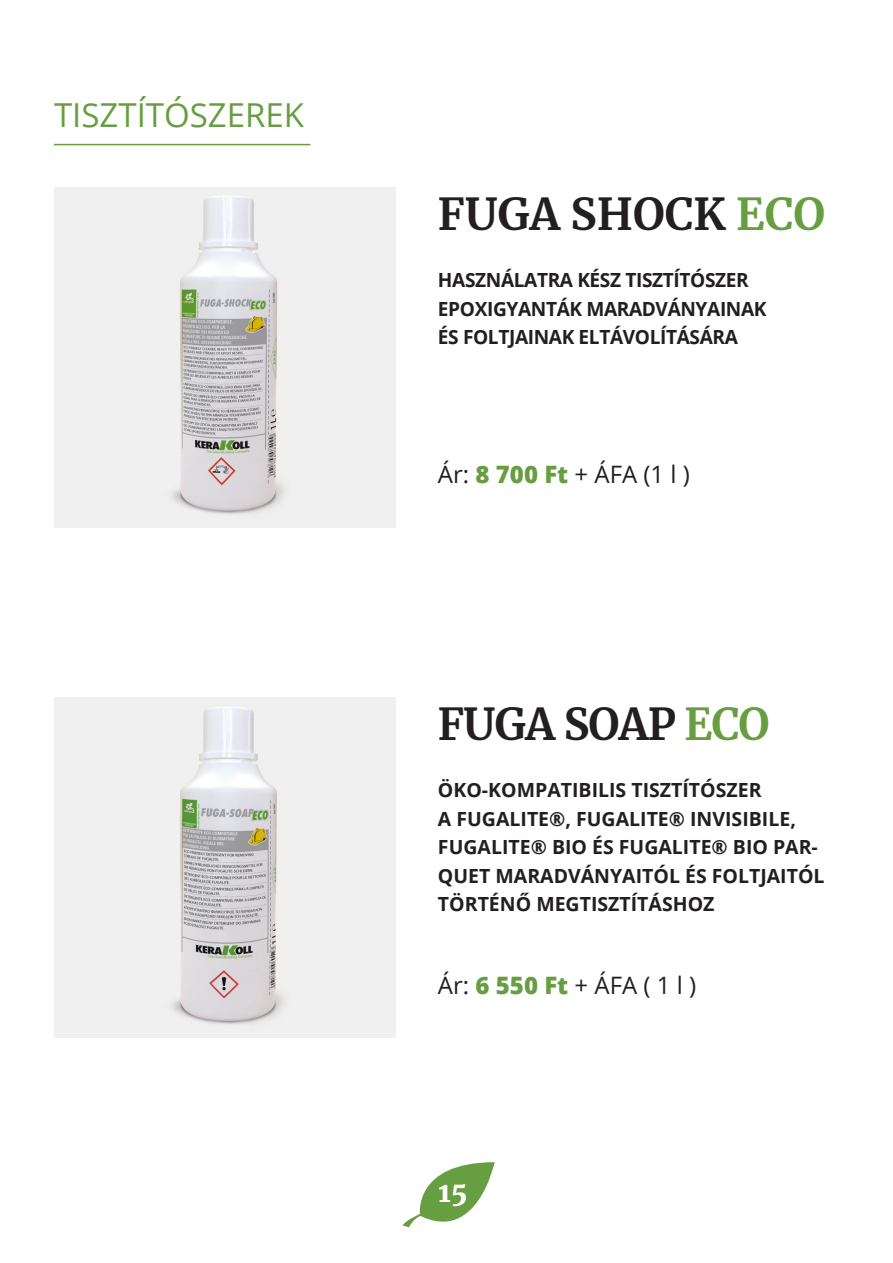
<style>
.page{position:relative;width:893px;height:1263px;background:#fff}
.page>*{position:absolute;margin:0;border:0;box-sizing:border-box;transform-origin:0 0}
.t1{font:700 43.5px "Merriweather";color:#231f20}
.t2{font:700 43.5px "Merriweather";letter-spacing:-.02em;color:#231f20}
.t3{font:33px "Open Sans";color:#669e41}
.t4{font:900 27px "Merriweather";color:#fff}
.t5{font:24px "Open Sans";color:#231f20}
.t6{font:700 19.5px/28.5px "Open Sans";color:#231f20}
.t7{font:700 19.5px "Open Sans";letter-spacing:-.02em;color:#231f20}
.s1{color:#669e41}
.s2{font-weight:800;color:#669e41}
</style>
<div class="page">
<svg style="left:403px;top:1162px;width:92px;height:66px"></svg>
<img style="left:54px;top:187px;width:341px;height:340px">
<img style="left:54px;top:697px;width:341px;height:340px">
<hr style="left:54px;top:144px;width:256px;height:1px;background:#669e41">
<p class="t3" style="left:54px;top:93px;width:252px">TISZTÍTÓSZEREK</p>
<p class="t1" style="left:438px;top:184px;width:388px">FUGA SHOCK <span class="s1">ECO</span></p>
<p class="t7" style="left:438px;top:266px;width:312px">HASZNÁLATRA KÉSZ TISZTÍTÓSZER</p>
<p class="t7" style="left:438px;top:295px;width:330px">EPOXIGYANTÁK MARADVÁNYAINAK</p>
<p class="t7" style="left:438px;top:323px;width:301px">ÉS FOLTJAINAK ELTÁVOLÍTÁSÁRA</p>
<p class="t5" style="left:438px;top:458px;width:254px">Ár: <span class="s2">8 700 Ft</span> + ÁFA (1 l )</p>
<p class="t2" style="left:438px;top:694px;width:333px">FUGA SOAP <span class="s1">ECO</span></p>
<p class="t6" style="left:438px;top:775px;width:325px">ÖKO‑KOMPATIBILIS TISZTÍTÓSZER</p>
<p class="t6" style="left:438px;top:804px;width:388px">A FUGALITE®, FUGALITE® INVISIBILE, FUGALITE® BIO ÉS FUGALITE® BIO PAR‑ QUET MARADVÁNYAITÓL ÉS FOLTJAITÓL TÖRTÉNŐ MEGTISZTÍTÁSHOZ</p>
<p class="t5" style="left:438px;top:969px;width:260px">Ár: <span class="s2">6 550 Ft</span> + ÁFA ( 1 l )</p>
<h3 class="t4" style="left:438px;top:1174px;width:31px">15</h3>
</div>
